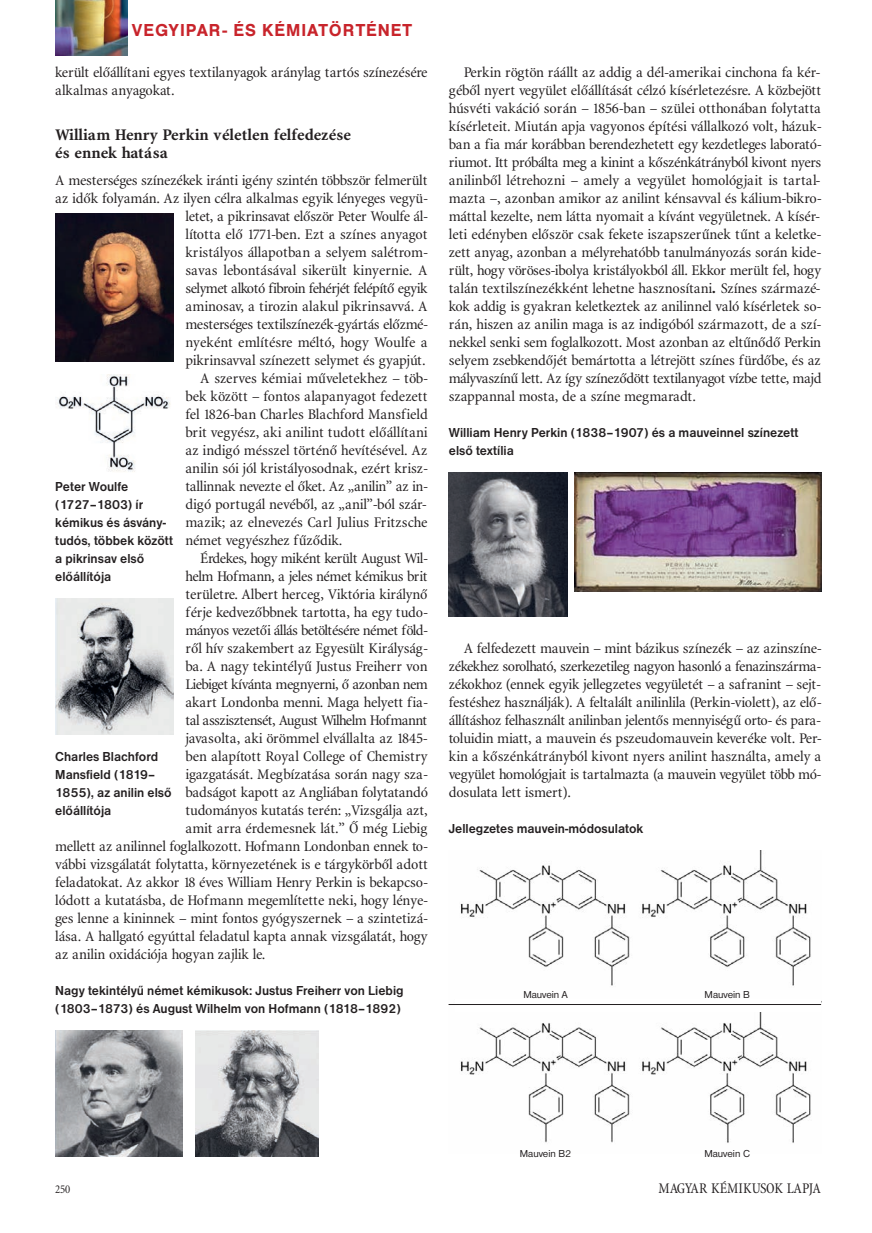
<style>
.page{position:relative;width:872px;height:1233px;background:#fff}
.page>*{position:absolute;margin:0;border:0;box-sizing:border-box;transform-origin:0 0}
.t1{font:500 18px "Nimbus San No 5 TEE";letter-spacing:.05em;color:#c8242b}
.t2{font:700 16.5px/18px "Minion Cn PFL";color:#231f20;scale:1.1 1}
.t3{font:15px/18px "Minion Cn PFL";color:#231f20;text-align:justify;scale:1.1 1}
.t4{font:15px "Minion Cn PFL";letter-spacing:-.02em;color:#231f20;scale:1.1 1}
.t5{font:15px "Minion Cn PFL";letter-spacing:-.025em;color:#231f20;scale:1.1 1}
.t6{font:15px "Minion Cn PFL";color:#231f20}
.t7{font:700 13.5px/18px "Nimbus San DEE";color:#231f20;scale:.95 1}
.t8{font:12px "Minion Cn PFL";color:#231f20}
.t9{font:10.5px "Nimbus San DEE";color:#231f20}
.s1{font-weight:700}
</style>
<div class="page">
<img style="left:55px;top:0;width:73px;height:55px">
<img style="left:55px;top:213px;width:118px;height:149px">
<img style="left:57px;top:375px;width:114px;height:97px">
<img style="left:55px;top:599px;width:118px;height:136px">
<img style="left:449px;top:473px;width:119px;height:144px">
<img style="left:55px;top:1031px;width:128px;height:126px">
<img style="left:196px;top:1031px;width:123px;height:125px">
<img style="left:574px;top:473px;width:247px;height:119px">
<img style="left:460px;top:851px;width:351px;height:292px">
<div style="left:455px;top:999px;width:366px;height:13px;background:#fff"></div>
<hr style="left:448px;top:1004px;width:373px;height:1px;background:#231f20">
<p class="t1" style="left:132px;top:24px;width:282px">VEGYIPAR- ÉS KÉMIATÖRTÉNET</p>
<p class="t3" style="left:55px;top:64px;width:340px">került előállítani egyes textilanyagok aránylag tartós színezésére alkalmas anyagokat.</p>
<p class="t2" style="left:55px;top:127px;width:270px">William Henry Perkin véletlen felfedezése és ennek hatása</p>
<p class="t3" style="left:55px;top:172px;width:340px">A mesterséges színezékek iránti igény szintén többször felmerült</p>
<p class="t3" style="left:55px;top:190px;width:340px">az idők folyamán. Az ilyen célra alkalmas egyik lényeges vegyü-</p>
<p class="t3" style="left:185px;top:208px;width:221px">letet, a pikrinsavat először Peter Woulfe ál-</p>
<p class="t3" style="left:185px;top:226px;width:222px">lította elő 1771-ben. Ezt a színes anyagot</p>
<p class="t3" style="left:185px;top:244px;width:222px">kristályos állapotban a selyem salétrom-</p>
<p class="t3" style="left:185px;top:262px;width:222px">savas lebontásával sikerült kinyernie. A</p>
<p class="t4" style="left:185px;top:282px;width:222px">selymet alkotó fibroin fehérjét felépítő egyik</p>
<p class="t3" style="left:185px;top:298px;width:222px">aminosav, a tirozin alakul pikrinsavvá. A</p>
<p class="t3" style="left:185px;top:316px;width:222px">mesterséges textilszínezék-gyártás előzmé-</p>
<p class="t3" style="left:185px;top:334px;width:222px">nyeként említésre méltó, hogy Woulfe a</p>
<p class="t3" style="left:185px;top:352px;width:220px">pikrinsavval színezett selymet és gyapjút.</p>
<p class="t3" style="left:200px;top:370px;width:208px">A szerves kémiai műveletekhez – töb-</p>
<p class="t3" style="left:185px;top:388px;width:222px">bek között – fontos alapanyagot fedezett</p>
<p class="t3" style="left:185px;top:406px;width:222px">fel 1826-ban Charles Blachford Mansfield</p>
<p class="t3" style="left:185px;top:424px;width:221px">brit vegyész, aki anilint tudott előállítani</p>
<p class="t3" style="left:185px;top:442px;width:221px">az indigó mésszel történő hevítésével. Az</p>
<p class="t3" style="left:185px;top:460px;width:221px">anilin sói jól kristályosodnak, ezért krisz-</p>
<p class="t3" style="left:185px;top:478px;width:221px">tallinnak nevezte el őket. Az „anilin” az in-</p>
<p class="t3" style="left:185px;top:496px;width:220px">digó portugál nevéből, az „anil”-ból szár-</p>
<p class="t3" style="left:185px;top:514px;width:222px">mazik; az elnevezés Carl Julius Fritzsche</p>
<p class="t3" style="left:185px;top:532px;width:144px">német vegyészhez fűződik.</p>
<p class="t3" style="left:200px;top:550px;width:208px">Érdekes, hogy miként került August Wil-</p>
<p class="t3" style="left:185px;top:568px;width:221px">helm Hofmann, a jeles német kémikus brit</p>
<p class="t3" style="left:185px;top:586px;width:222px">területre. Albert herceg, Viktória királynő</p>
<p class="t3" style="left:185px;top:604px;width:222px">férje kedvezőbbnek tartotta, ha egy tudo-</p>
<p class="t4" style="left:185px;top:624px;width:222px">mányos vezetői állás betöltésére német föld-</p>
<p class="t3" style="left:185px;top:640px;width:222px">ről hív szakembert az Egyesült Királyság-</p>
<p class="t3" style="left:185px;top:658px;width:221px">ba. A nagy tekintélyű Justus Freiherr von</p>
<p class="t4" style="left:185px;top:678px;width:222px">Liebiget kívánta megnyerni, ő azonban nem</p>
<p class="t3" style="left:185px;top:694px;width:222px">akart Londonba menni. Maga helyett fia-</p>
<p class="t5" style="left:185px;top:714px;width:221px">tal asszisztensét, August Wilhelm Hofmannt</p>
<p class="t3" style="left:185px;top:730px;width:221px">javasolta, aki örömmel elvállalta az 1845-</p>
<p class="t3" style="left:185px;top:748px;width:222px">ben alapított Royal College of Chemistry</p>
<p class="t3" style="left:185px;top:766px;width:221px">igazgatását. Megbízatása során nagy sza-</p>
<p class="t3" style="left:185px;top:784px;width:222px">badságot kapott az Angliában folytatandó</p>
<p class="t3" style="left:185px;top:802px;width:222px">tudományos kutatás terén: „Vizsgálja azt,</p>
<p class="t3" style="left:185px;top:820px;width:222px">amit arra érdemesnek lát.” Ő még Liebig</p>
<p class="t3" style="left:55px;top:838px;width:340px">mellett az anilinnel foglalkozott. Hofmann Londonban ennek to-</p>
<p class="t3" style="left:55px;top:856px;width:340px">vábbi vizsgálatát folytatta, környezetének is e tárgykörből adott</p>
<p class="t3" style="left:55px;top:874px;width:340px">feladatokat. Az akkor 18 éves William Henry Perkin is bekapcso-</p>
<p class="t3" style="left:55px;top:892px;width:340px">lódott a kutatásba, de Hofmann megemlítette neki, hogy lénye-</p>
<p class="t3" style="left:55px;top:910px;width:340px">ges lenne a kininnek – mint fontos gyógyszernek – a szintetizá-</p>
<p class="t3" style="left:55px;top:928px;width:340px">lása. A hallgató egyúttal feladatul kapta annak vizsgálatát, hogy</p>
<p class="t3" style="left:55px;top:946px;width:192px">az anilin oxidációja hogyan zajlik le.</p>
<p class="t7" style="left:55px;top:478px;width:125px">Peter Woulfe (1727–1803) ír kémikus és ásvány&shy;tudós, többek között a pikrinsav első előállítója</p>
<p class="t7" style="left:55px;top:748px;width:124px">Charles Blachford<br>Mansfield (1819–<br>1855), az anilin első előállítója</p>
<p class="t7" style="left:55px;top:982px;width:368px">Nagy tekintélyű német kémikusok: Justus Freiherr von Liebig (1803–1873) és August Wilhelm von Hofmann (1818–1892)</p>
<p class="t3" style="left:449px;top:64px;width:340px;text-indent:15px">Perkin rögtön ráállt az addig a dél-amerikai cinchona fa kér&shy;géből nyert vegyület előállítását célzó kísérletezésre. A közbejött húsvéti vakáció során – 1856-ban – szülei otthonában folytatta kísérleteit. Miután apja vagyonos építési vállalkozó volt, házuk&shy;ban a fia már korábban berendezhetett egy kezdetleges laborató&shy;riumot. Itt próbálta meg a kinint a kőszénkátrányból kivont nyers anilinből létrehozni – amely a vegyület homológjait is tartal&shy;mazta –, azonban amikor az anilint kénsavval és kálium-bikro&shy;máttal kezelte, nem látta nyomait a kívánt vegyületnek. A kísér&shy;leti edényben először csak fekete iszapszerűnek tűnt a keletke&shy;zett anyag, azonban a mélyrehatóbb tanulmányozás során kide&shy;rült, hogy vöröses-ibolya kristályokból áll. Ekkor merült fel, hogy talán textilszínezékként lehetne hasznosítani<span class="s1">.</span> Színes származé&shy;kok addig is gyakran keletkeztek az anilinnel való kísérletek so&shy;rán, hiszen az anilin maga is az indigóból származott, de a szí&shy;nekkel senki sem foglalkozott. Most azonban az eltűnődő Perkin selyem zsebkendőjét bemártotta a létrejött színes fürdőbe, és az mályvaszínű lett. Az így színeződött textilanyagot vízbe tette, majd szappannal mosta, de a színe megmaradt.</p>
<p class="t7" style="left:449px;top:424px;width:369px">William Henry Perkin (1838–1907) és a mauveinnel színezett első textília</p>
<p class="t3" style="left:449px;top:640px;width:340px;text-indent:15px">A felfedezett mauvein – mint bázikus színezék – az azinszíne&shy;zékekhez sorolható, szerkezetileg nagyon hasonló a fenazinszárma&shy;zékokhoz (ennek egyik jellegzetes vegyületét – a safranint – sejt&shy;festéshez használják). A feltalált anilinlila (Perkin-violett), az elő&shy;állításhoz felhasznált anilinban jelentős mennyiségű orto- és para&shy;toluidin miatt, a mauvein és pszeudomauvein keveréke volt. Per&shy;kin a kőszénkátrányból kivont nyers anilint használta, amely a vegyület homológjait is tartalmazta (a mauvein vegyület több mó&shy;dosulata lett ismert).</p>
<p class="t7" style="left:449px;top:820px;width:206px">Jellegzetes mauvein-módosulatok</p>
<p class="t9" style="left:523px;top:991px;width:46px">Mauvein A</p>
<p class="t9" style="left:704px;top:991px;width:47px">Mauvein B</p>
<p class="t9" style="left:520px;top:1150px;width:53px">Mauvein B2</p>
<p class="t9" style="left:704px;top:1150px;width:47px">Mauvein C</p>
<p class="t8" style="left:55px;top:1184px;width:16px">250</p>
<p class="t6" style="left:658px;top:1182px;width:164px">MAGYAR KÉMIKUSOK LAPJA</p>
</div>
